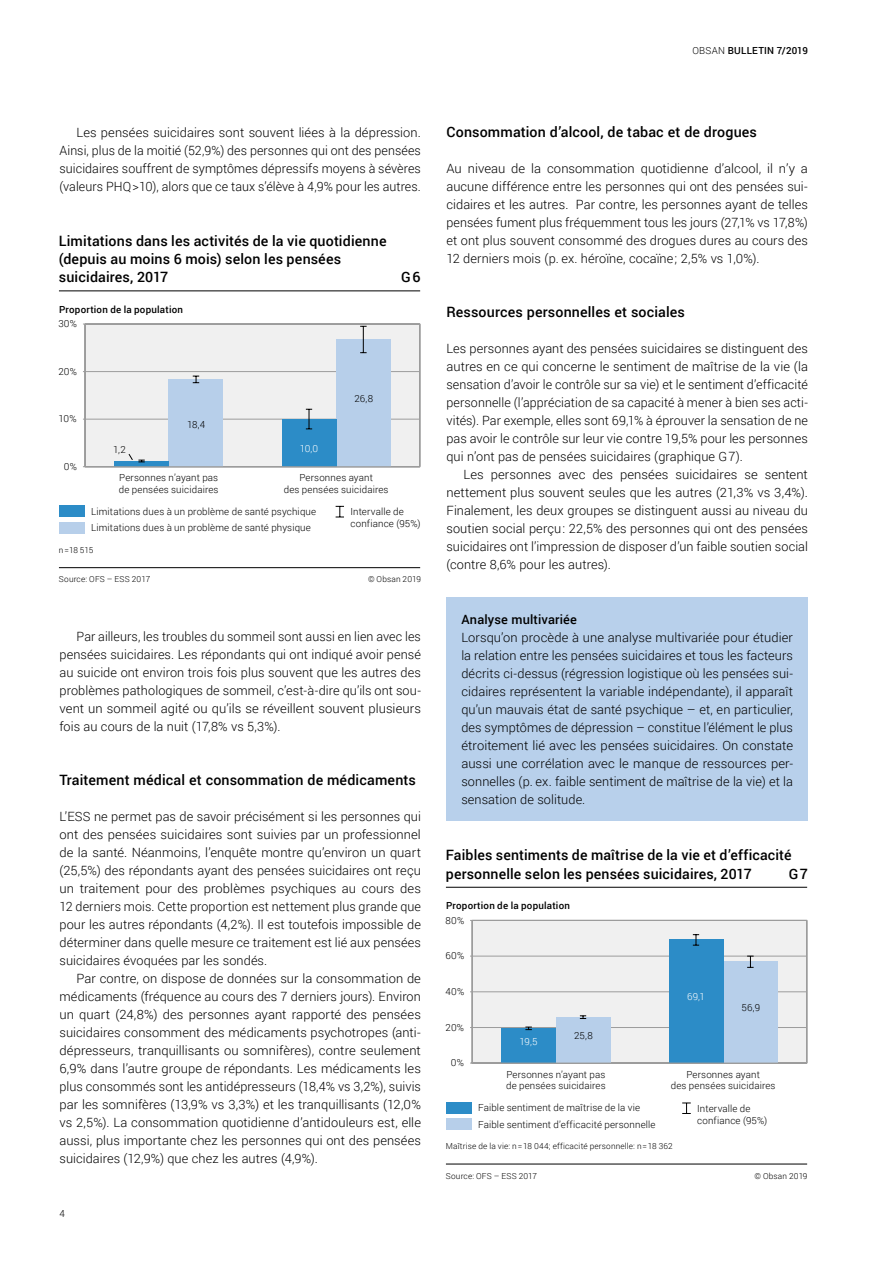
<style>
.page{position:relative;width:893px;height:1263px;background:#fff}
.page>*{position:absolute;margin:0;border:0;box-sizing:border-box;transform-origin:0 0}
.Untertitel_2_fett{font:500 14.25px/18px "Roboto";letter-spacing:.01em;color:#000}
.Grundtext_Einzug{font:300 12.75px/18px "Roboto";letter-spacing:.005em;color:#000;text-align:justify}
.Grundtext_F{font:300 12.75px/18px "Roboto";letter-spacing:.005em;color:#000;text-align:justify}
.t1{font:300 9.75px/11.7px "Roboto";letter-spacing:.015em;color:#000}
.t2{font:500 9.75px "Roboto";letter-spacing:.025em;color:#000}
.t3{font:300 9.75px "Roboto";color:#fff}
.t4{font:300 8.25px "Roboto";letter-spacing:.02em;color:#000}
.s1{font-weight:300}
.s2{font-weight:500}
</style>
<div class="page">
<div style="left:446px;top:598px;width:362px;height:223px;background:#b8d0eb"></div>
<div style="left:470px;top:920px;width:338px;height:144px;background:#f0f0f0"></div>
<hr style="left:472px;top:1027px;width:335px;height:1px;background:#9c9c9c">
<hr style="left:472px;top:991px;width:335px;height:1px;background:#9c9c9c">
<hr style="left:472px;top:956px;width:335px;height:1px;background:#9c9c9c">
<hr style="left:472px;top:920px;width:335px;height:1px;background:#9c9c9c">
<hr style="left:472px;top:920px;width:1px;height:143px;background:#9c9c9c">
<div style="left:556px;top:1017px;width:54px;height:46px;background:#b7cfea"></div>
<div style="left:723px;top:962px;width:55px;height:101px;background:#b7cfea"></div>
<svg style="left:747px;top:956px;width:7px;height:12px"></svg>
<svg style="left:580px;top:1015px;width:6px;height:4px"></svg>
<div style="left:501px;top:1028px;width:55px;height:35px;background:#2c8cc7"></div>
<div style="left:669px;top:940px;width:54px;height:123px;background:#2c8cc7"></div>
<svg style="left:693px;top:934px;width:6px;height:12px"></svg>
<svg style="left:525px;top:1026px;width:7px;height:4px"></svg>
<div style="left:446px;top:1102px;width:26px;height:11px;background:#2c8cc7"></div>
<div style="left:446px;top:1118px;width:26px;height:12px;background:#b7cfea"></div>
<hr style="left:446px;top:887px;width:361px;height:1px;background:#000">
<svg style="left:682px;top:1102px;width:9px;height:12px"></svg>
<hr style="left:446px;top:1164px;width:361px;height:1px;background:#000">
<hr style="left:472px;top:1063px;width:335px;height:1px;background:#9c9c9c">
<div style="left:83px;top:323px;width:338px;height:144px;background:#f0f0f0"></div>
<hr style="left:85px;top:419px;width:335px;height:1px;background:#9c9c9c">
<hr style="left:85px;top:371px;width:335px;height:1px;background:#9c9c9c">
<hr style="left:85px;top:324px;width:335px;height:1px;background:#9c9c9c">
<hr style="left:85px;top:324px;width:1px;height:143px;background:#9c9c9c">
<div style="left:169px;top:379px;width:54px;height:88px;background:#b7cfea"></div>
<div style="left:336px;top:339px;width:55px;height:128px;background:#b7cfea"></div>
<svg style="left:360px;top:326px;width:7px;height:27px"></svg>
<svg style="left:193px;top:376px;width:6px;height:7px"></svg>
<div style="left:114px;top:461px;width:55px;height:6px;background:#2c8cc7"></div>
<div style="left:282px;top:419px;width:54px;height:48px;background:#2c8cc7"></div>
<svg style="left:306px;top:409px;width:6px;height:20px"></svg>
<div style="left:59px;top:505px;width:26px;height:12px;background:#2c8cc7"></div>
<div style="left:59px;top:522px;width:26px;height:11px;background:#b7cfea"></div>
<hr style="left:59px;top:290px;width:361px;height:1px;background:#000">
<svg style="left:336px;top:506px;width:8px;height:11px"></svg>
<hr style="left:59px;top:567px;width:361px;height:1px;background:#000">
<hr style="left:85px;top:466px;width:335px;height:1px;background:#9c9c9c">
<svg style="left:128px;top:453px;width:17px;height:9px"></svg>
<p class="t2" style="left:692px;top:43px;width:117px"><span class="s1">OBSAN</span> BULLETIN 7/2019</p>
<p class="Grundtext_Einzug" style="left:60px;top:123px;width:363px;text-indent:17px">Les pensées suicidaires sont souvent liées à la dépression.<br>Ainsi, plus de la moitié (52,9%) des personnes qui ont des pensées suicidaires souffrent de symptômes dépressifs moyens à sévères (valeurs PHQ &gt;10), alors que ce taux s’élève à 4,9% pour les autres.</p>
<p class="Untertitel_2_fett" style="left:59px;top:231px;width:329px">Limitations dans les activités de la vie quotidienne (depuis au moins 6 mois) selon les pensées suicidaires, 2017</p>
<p class="t2" style="left:59px;top:303px;width:125px">Proportion de la population</p>
<p class="t1" style="left:58px;top:318px;width:20px">30%</p>
<p class="Untertitel_2_fett" style="left:401px;top:268px;width:21px">G6</p>
<p class="t1" style="left:58px;top:365px;width:20px">20%</p>
<p class="t1" style="left:58px;top:413px;width:20px">10%</p>
<p class="t1" style="left:64px;top:460px;width:15px">0%</p>
<p class="t1" style="left:187px;top:418px;width:20px">18,4</p>
<p class="t1" style="left:113px;top:443px;width:14px">1,2</p>
<p class="t3" style="left:300px;top:442px;width:20px">10,0</p>
<p class="t1" style="left:354px;top:392px;width:20px">26,8</p>
<p class="t1" style="left:119px;top:472px;width:101px">Personnes n’ayant pas de pensées suicidaires</p>
<p class="t1" style="left:284px;top:472px;width:106px;text-align:center">Personnes ayant<br>des pensées suicidaires</p>
<p class="t1" style="left:91px;top:503px;width:227px;line-height:16.4px">Limitations dues à un problème de santé psychique<br>Limitations dues à un problème de santé physique</p>
<p class="t1" style="left:350px;top:506px;width:72px">Intervalle de confiance (95%)</p>
<p class="t4" style="left:59px;top:544px;width:36px">n=18 515</p>
<p class="t4" style="left:59px;top:573px;width:93px">Source: OFS – ESS 2017</p>
<p class="t4" style="left:368px;top:573px;width:55px">© Obsan 2019</p>
<p class="Grundtext_Einzug" style="left:60px;top:627px;width:363px;text-indent:17px">Par ailleurs, les troubles du sommeil sont aussi en lien avec les pensées suicidaires. Les répondants qui ont indiqué avoir pensé au suicide ont environ trois fois plus souvent que les autres des problèmes pathologiques de sommeil, c’est-à-dire qu’ils ont sou&shy;vent un sommeil agité ou qu’ils se réveillent souvent plusieurs fois au cours de la nuit (17,8% vs 5,3%).</p>
<h4 class="Untertitel_2_fett" style="left:60px;top:771px;width:358px">Traitement médical et consommation de médicaments</h4>
<p class="Grundtext_F" style="left:60px;top:807px;width:363px">L’ESS ne permet pas de savoir précisément si les personnes qui ont des pensées suicidaires sont suivies par un professionnel de la santé. Néanmoins, l’enquête montre qu’environ un quart (25,5%) des répondants ayant des pensées suicidaires ont reçu un traitement pour des problèmes psychiques au cours des 12 derniers mois. Cette proportion est nettement plus grande que pour les autres répondants (4,2%). Il est toutefois impossible de déterminer dans quelle mesure ce traitement est lié aux pensées suicidaires évoquées par les sondés.</p>
<p class="Grundtext_Einzug" style="left:60px;top:969px;width:363px;text-indent:17px">Par contre, on dispose de données sur la consommation de médicaments (fréquence au cours des 7 derniers jours). Environ un quart (24,8%) des personnes ayant rapporté des pensées suicidaires consomment des médicaments psychotropes (anti&shy;dépresseurs, tranquillisants ou somnifères), contre seulement 6,9% dans l’autre groupe de répondants. Les médicaments les plus consommés sont les antidépresseurs (18,4% vs 3,2%), suivis par les somnifères (13,9% vs 3,3%) et les tranquillisants (12,0% vs 2,5%). La consommation quotidienne d’antidouleurs est, elle aussi, plus importante chez les personnes qui ont des pensées suicidaires (12,9%) que chez les autres (4,9%).</p>
<p class="t1" style="left:60px;top:1207px;width:7px">4</p>
<h4 class="Untertitel_2_fett" style="left:446px;top:123px;width:312px">Consommation d’alcool, de tabac et de drogues</h4>
<p class="Grundtext_F" style="left:446px;top:159px;width:363px">Au niveau de la consommation quotidienne d’alcool, il n’y a aucune différence entre les personnes qui ont des pensées sui&shy;cidaires et les autres. Par contre, les personnes ayant de telles pensées fument plus fréquemment tous les jours (27,1% vs 17,8%) et ont plus souvent consommé des drogues dures au cours des 12 derniers mois (p. ex. héroïne, cocaïne; 2,5% vs 1,0%).</p>
<h4 class="Untertitel_2_fett" style="left:446px;top:303px;width:240px">Ressources personnelles et sociales</h4>
<p class="Grundtext_F" style="left:446px;top:339px;width:363px">Les personnes ayant des pensées suicidaires se distinguent des autres en ce qui concerne le sentiment de maîtrise de la vie (la sensation d’avoir le contrôle sur sa vie) et le sentiment d’efficacité personnelle (l’appréciation de sa capacité à mener à bien ses acti&shy;vités). Par exemple, elles sont 69,1% à éprouver la sensation de ne pas avoir le contrôle sur leur vie contre 19,5% pour les personnes qui n’ont pas de pensées suicidaires (graphique G7).</p>
<p class="Grundtext_Einzug" style="left:446px;top:465px;width:363px;text-indent:17px">Les personnes avec des pensées suicidaires se sentent nettement plus souvent seules que les autres (21,3% vs 3,4%).<br>Finalement, les deux groupes se distinguent aussi au niveau du soutien social perçu: 22,5% des personnes qui ont des pensées suicidaires ont l’impression de disposer d’un faible soutien social (contre 8,6% pour les autres).</p>
<p class="Grundtext_Einzug" style="left:461px;top:610px;width:333px;text-align:left"><span class="s2">Analyse multivariée<br></span>Lorsqu’on procède à une analyse multivariée pour étudier la relation entre les pensées suicidaires et tous les facteurs décrits ci-dessus (régression logistique où les pensées sui&shy;cidaires représentent la variable indépendante), il apparaît qu’un mauvais état de santé psychique – et, en particulier, des symptômes de dépression – constitue l’élément le plus étroitement lié avec les pensées suicidaires. On constate aussi une corrélation avec le manque de ressources per&shy;sonnelles (p. ex. faible sentiment de maîtrise de la vie) et la sensation de solitude.</p>
<p class="Untertitel_2_fett" style="left:446px;top:845px;width:347px;line-height:18.8px">Faibles sentiments de maîtrise de la vie et d’efficacité personnelle selon les pensées suicidaires, 2017</p>
<p class="Untertitel_2_fett" style="left:789px;top:864px;width:21px">G7</p>
<p class="t2" style="left:446px;top:899px;width:125px">Proportion de la population</p>
<p class="t1" style="left:445px;top:914px;width:20px">80%</p>
<p class="t1" style="left:445px;top:949px;width:20px">60%</p>
<p class="t1" style="left:445px;top:985px;width:20px">40%</p>
<p class="t1" style="left:445px;top:1021px;width:20px">20%</p>
<p class="t1" style="left:451px;top:1056px;width:15px">0%</p>
<p class="t3" style="left:520px;top:1034px;width:20px">19,5</p>
<p class="t1" style="left:574px;top:1029px;width:20px">25,8</p>
<p class="t3" style="left:687px;top:990px;width:20px">69,1</p>
<p class="t1" style="left:741px;top:1002px;width:20px">56,9</p>
<p class="t1" style="left:506px;top:1068px;width:101px">Personnes n’ayant pas de pensées suicidaires</p>
<p class="t1" style="left:671px;top:1068px;width:106px;text-align:center">Personnes ayant<br>des pensées suicidaires</p>
<p class="t1" style="left:478px;top:1099px;width:179px;line-height:16.4px">Faible sentiment de maîtrise de la vie<br>Faible sentiment d’efficacité personnelle</p>
<p class="t1" style="left:697px;top:1102px;width:72px">Intervalle de confiance (95%)</p>
<p class="t4" style="left:446px;top:1140px;width:228px">Maîtrise de la vie: n=18 044; efficacité personnelle: n=18 362</p>
<p class="t4" style="left:446px;top:1170px;width:93px">Source: OFS – ESS 2017</p>
<p class="t4" style="left:754px;top:1170px;width:55px">© Obsan 2019</p>
</div>
